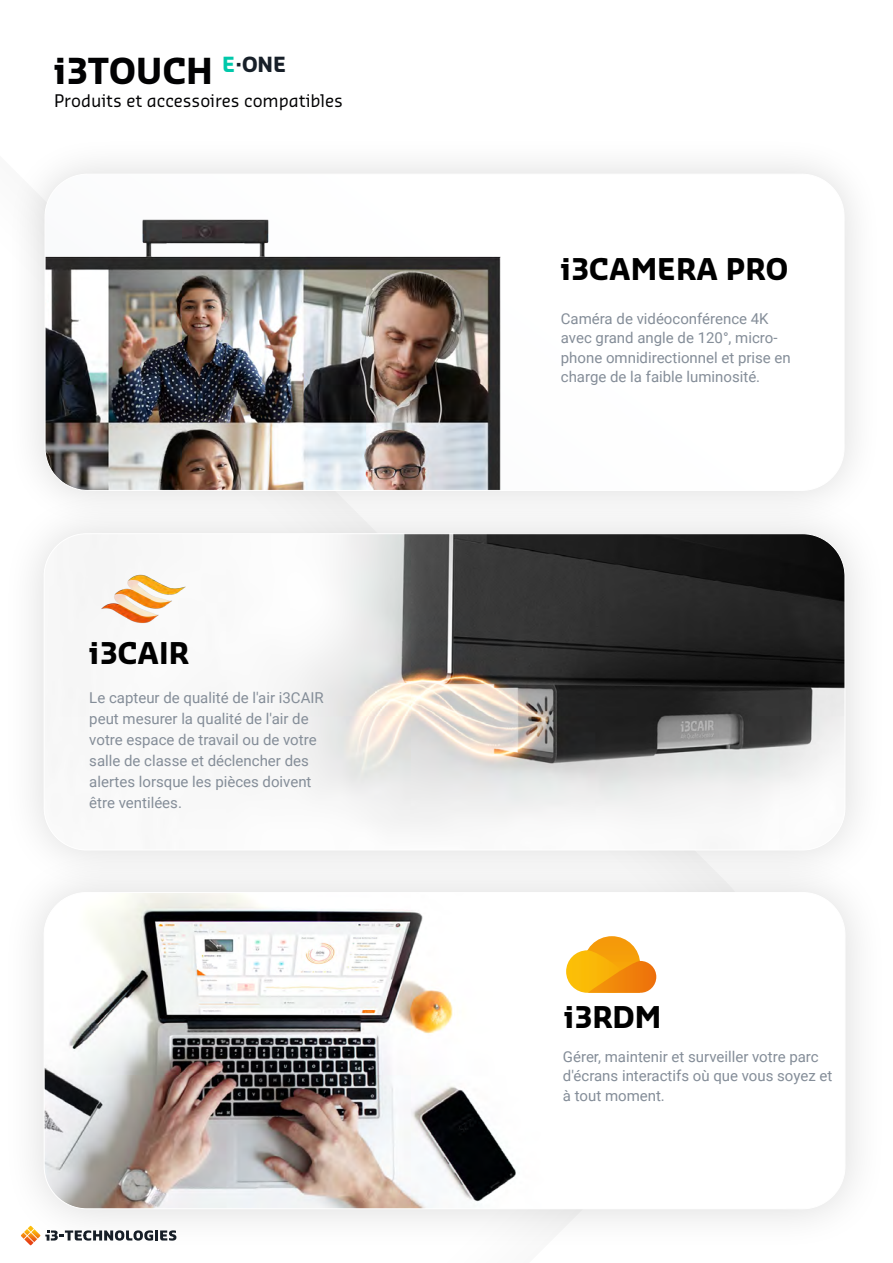
<style>
.page{position:relative;width:893px;height:1263px;background:#fff}
.page>*{position:absolute;margin:0;border:0;box-sizing:border-box;transform-origin:0 0}
.t1{font:700 34.95px "Sansa";color:#020203}
.t2{font:700 29.25px "Sansa";color:#000}
.t3{font:16.95px "Sansa";color:#020203}
.t4{font:15px/19.5px "Roboto";color:#848d98}
</style>
<div class="page">
<div style="left:0;top:849px;width:889px;height:403px;background:#fafafa"></div>
<div style="left:44px;top:892px;width:801px;height:317px;background:#fff;border-radius:43px"></div>
<img style="left:46px;top:894px;width:470px;height:313px">
<svg style="left:566px;top:936px;width:91px;height:57px"></svg>
<img style="left:45px;top:201px;width:456px;height:289px">
<div style="left:0;top:490px;width:889px;height:404px;background:#f7f7f7"></div>
<img style="left:325px;top:535px;width:518px;height:263px">
<img style="left:101px;top:574px;width:85px;height:49px">
<svg style="left:21px;top:1226px;width:155px;height:19px"></svg>
<h1 class="t1" style="left:54px;top:48px;width:234px">i3TOUCH <sup>E</sup><sup>·ONE</sup></h1>
<p class="t3" style="left:54px;top:90px;width:291px">Produits et accessoires compatibles</p>
<h2 class="t2" style="left:89px;top:634px;width:101px">i3CAIR</h2>
<p class="t4" style="left:89px;top:687px;width:236px;line-height:21px">Le capteur de qualité de l'air i3CAIR peut mesurer la qualité de l'air de votre espace de travail ou de votre salle de classe et déclencher des alertes lorsque les pièces doivent être ventilées.</p>
<h2 class="t2" style="left:561px;top:251px;width:229px">i3CAMERA PRO</h2>
<p class="t4" style="left:561px;top:308px;width:231px">Caméra de vidéoconférence 4K avec grand angle de 120°, micro&shy;phone omnidirectionnel et prise en charge de la faible luminosité.</p>
<h2 class="t2" style="left:564px;top:998px;width:99px">i3RDM</h2>
<p class="t4" style="left:563px;top:1046px;width:271px">Gérer, maintenir et surveiller votre parc d'écrans interactifs où que vous soyez et à tout moment.</p>
</div>
